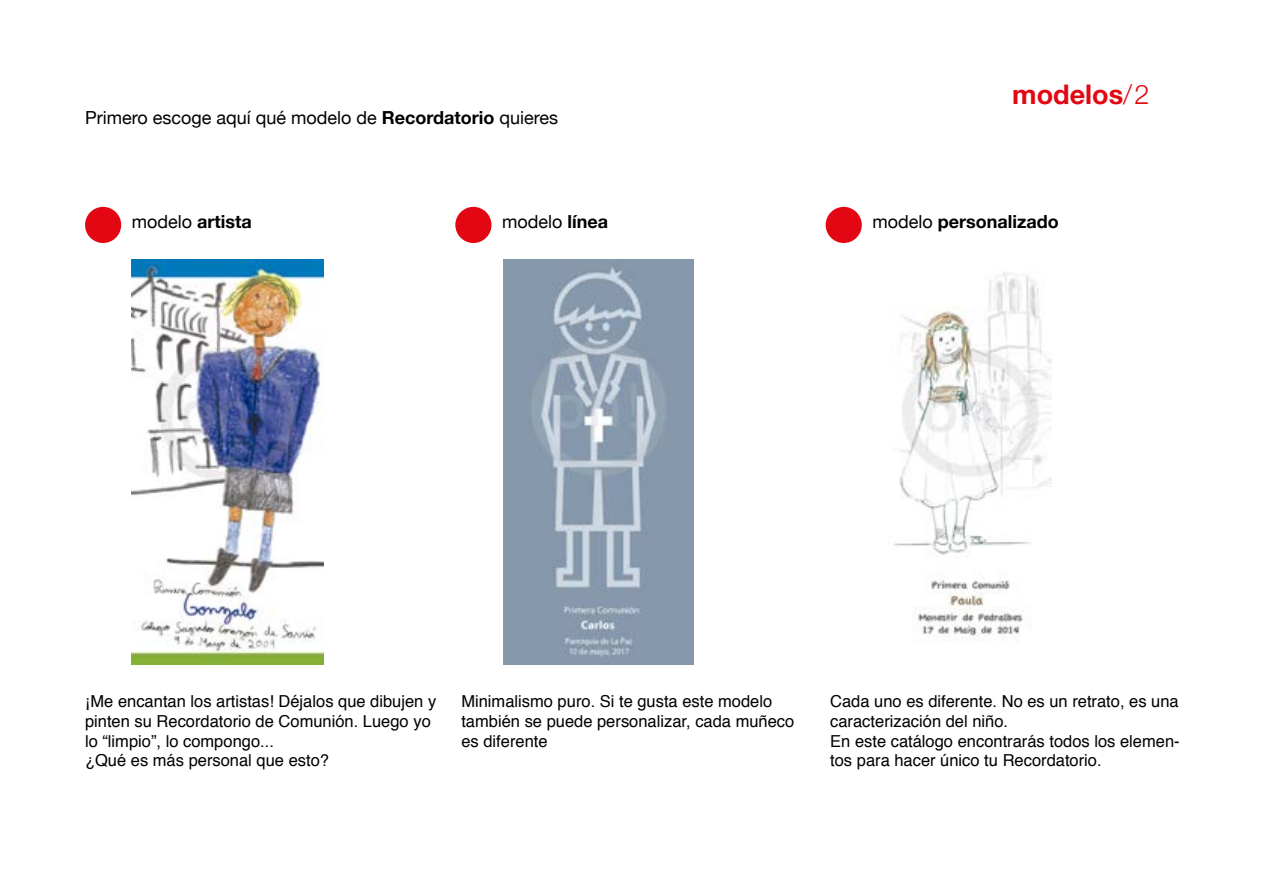
<style>
.page{position:relative;width:1263px;height:893px;background:#fff}
.page>*{position:absolute;margin:0;border:0;box-sizing:border-box;transform-origin:0 0}
.t1{font:700 27px "Helvetica Neue";color:#e30613}
.t2{font:18px "Helvetica Neue";color:#000}
.t3{font:700 18px "Helvetica Neue";color:#000}
.t4{font:16.5px/19.8px "Helvetica";color:#000}
.s1{font-weight:700}
.s2{font-weight:300}
.s3{font-weight:400}
</style>
<div class="page">
<div style="left:85px;top:207px;width:36px;height:36px;background:#e30613;border-radius:50%"></div>
<div style="left:455px;top:207px;width:36px;height:36px;background:#e30613;border-radius:50%"></div>
<div style="left:826px;top:207px;width:36px;height:36px;background:#e30613;border-radius:50%"></div>
<img style="left:132px;top:259px;width:191px;height:406px">
<img style="left:504px;top:259px;width:189px;height:406px">
<img style="left:893px;top:272px;width:158px;height:369px">
<p class="t2" style="left:85px;top:104px;width:475px">Primero escoge aquí qué modelo de <span class="s1">Recordatorio</span> quieres</p>
<h1 class="t1" style="left:1012px;top:73px;width:139px">modelos<span class="s2">/2</span></h1>
<p class="t3" style="left:132px;top:207px;width:122px"><span class="s3">modelo</span> artista</p>
<p class="t2" style="left:502px;top:209px;width:107px">modelo <span class="s1">línea</span></p>
<p class="t3" style="left:872px;top:207px;width:188px"><span class="s3">modelo</span> personalizado</p>
<p class="t4" style="left:85px;top:692px;width:353px">¡Me encantan los artistas! Déjalos que dibujen y pinten su Recordatorio de Comunión. Luego yo lo “limpio”, lo compongo...<br>¿Qué es más personal que esto?</p>
<p class="t4" style="left:461px;top:692px;width:334px">Minimalismo puro. Si te gusta este modelo también se puede personalizar, cada muñeco es diferente</p>
<p class="t4" style="left:830px;top:692px;width:351px">Cada uno es diferente. No es un retrato, es una caracterización del niño.<br>En este catálogo encontrarás todos los elemen&shy;tos para hacer único tu Recordatorio.</p>
</div>
